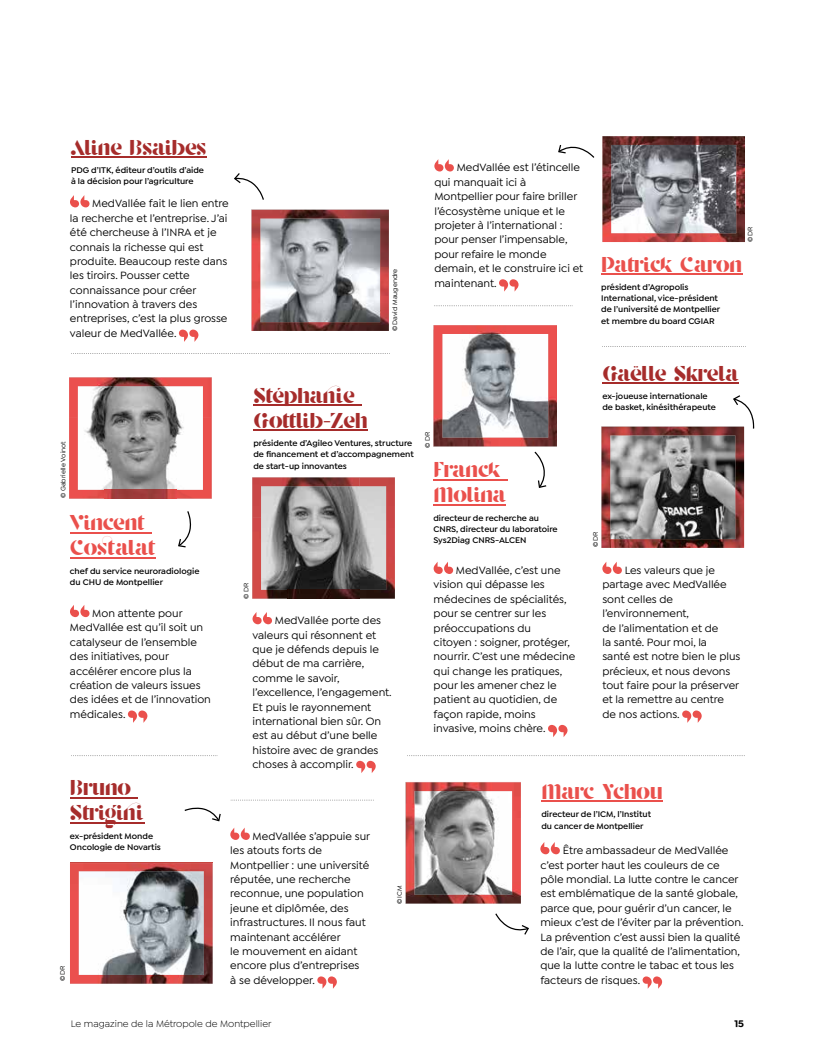
<style>
.page{position:relative;width:815px;height:1063px;background:#fff}
.page>*{position:absolute;margin:0;border:0;box-sizing:border-box;transform-origin:0 0}
.t1{font:25px/25px "Stanley";letter-spacing:-.03em;color:#a62c2b}
.t2{font:25px/25px "Stanley";letter-spacing:-.03em;color:#ea504c}
.t3{font:500 11.25px/14.4px "Isidora Sans";color:#000}
.t4{font:10px "Isidora Sans";color:#000}
.t5{font:700 10px "Isidora Sans";color:#000}
.t6{font:600 8.75px/11.2px "Isidora Sans";color:#000}
.t7{font:500 6.88px "Isidora Sans";color:#000}
</style>
<div class="page">
<img style="left:601px;top:427px;width:143px;height:121px">
<img style="left:252px;top:210px;width:137px;height:121px">
<svg style="left:70px;top:605px;width:20px;height:12px"></svg>
<svg style="left:128px;top:711px;width:19px;height:12px"></svg>
<svg style="left:230px;top:828px;width:20px;height:12px"></svg>
<svg style="left:317px;top:976px;width:20px;height:13px"></svg>
<svg style="left:434px;top:562px;width:19px;height:12px"></svg>
<svg style="left:548px;top:725px;width:20px;height:12px"></svg>
<svg style="left:602px;top:562px;width:20px;height:12px"></svg>
<svg style="left:682px;top:711px;width:20px;height:12px"></svg>
<svg style="left:540px;top:842px;width:20px;height:12px"></svg>
<svg style="left:643px;top:976px;width:19px;height:13px"></svg>
<svg style="left:70px;top:195px;width:20px;height:12px"></svg>
<svg style="left:179px;top:330px;width:19px;height:12px"></svg>
<hr style="left:70px;top:532px;width:82px;height:1px;background:#ea504c">
<hr style="left:70px;top:557px;width:85px;height:1px;background:#ea504c">
<hr style="left:70px;top:797px;width:68px;height:1px;background:#a62c2b">
<hr style="left:70px;top:822px;width:74px;height:1px;background:#a62c2b">
<hr style="left:433px;top:479px;width:75px;height:1px;background:#ea504c">
<hr style="left:433px;top:504px;width:73px;height:1px;background:#ea504c">
<hr style="left:602px;top:383px;width:137px;height:1px;background:#a62c2b">
<hr style="left:541px;top:801px;width:122px;height:1px;background:#ea504c">
<hr style="left:71px;top:157px;width:136px;height:1px;background:#a62c2b">
<svg style="left:178px;top:511px;width:14px;height:36px"></svg>
<svg style="left:185px;top:807px;width:36px;height:14px"></svg>
<svg style="left:534px;top:452px;width:12px;height:36px"></svg>
<svg style="left:733px;top:395px;width:21px;height:34px"></svg>
<svg style="left:495px;top:913px;width:34px;height:22px"></svg>
<svg style="left:234px;top:173px;width:30px;height:27px"></svg>
<img style="left:434px;top:325px;width:123px;height:121px">
<hr style="left:602px;top:141px;width:1px;height:101px;background:#c64640">
<img style="left:603px;top:136px;width:142px;height:106px">
<hr style="left:70px;top:862px;width:143px;height:1px;background:#c64640">
<img style="left:70px;top:863px;width:143px;height:121px">
<svg style="left:253px;top:612px;width:19px;height:12px"></svg>
<svg style="left:356px;top:761px;width:20px;height:12px"></svg>
<hr style="left:253px;top:405px;width:109px;height:1px;background:#a62c2b">
<hr style="left:253px;top:430px;width:115px;height:1px;background:#a62c2b">
<img style="left:105px;top:418px;width:71px;height:72px">
<img style="left:69px;top:377px;width:143px;height:41px">
<img style="left:69px;top:418px;width:36px;height:81px">
<img style="left:176px;top:418px;width:36px;height:81px">
<img style="left:105px;top:490px;width:71px;height:9px">
<svg style="left:71px;top:353px;width:319px;height:1px"></svg>
<svg style="left:71px;top:755px;width:146px;height:1px"></svg>
<svg style="left:434px;top:306px;width:137px;height:1px"></svg>
<svg style="left:602px;top:346px;width:144px;height:1px"></svg>
<svg style="left:407px;top:755px;width:338px;height:1px"></svg>
<svg style="left:231px;top:800px;width:143px;height:1px"></svg>
<svg style="left:434px;top:159px;width:20px;height:12px"></svg>
<svg style="left:499px;top:279px;width:20px;height:13px"></svg>
<hr style="left:601px;top:273px;width:141px;height:2px;background:#ea504c">
<svg style="left:558px;top:145px;width:36px;height:13px"></svg>
<img style="left:288px;top:518px;width:71px;height:72px">
<img style="left:252px;top:477px;width:107px;height:41px">
<img style="left:359px;top:477px;width:36px;height:122px">
<img style="left:252px;top:518px;width:36px;height:81px">
<img style="left:288px;top:590px;width:71px;height:9px">
<svg style="left:406px;top:782px;width:115px;height:122px"></svg>
<h1 class="t1" style="left:71px;top:136px;width:137px">Aline Bsaibes</h1>
<p class="t6" style="left:71px;top:165px;width:134px">PDG d’ITK, éditeur d’outils d’aide à la décision pour l’agriculture</p>
<p class="t3" style="left:70px;top:197px;width:160px;text-indent:22px">MedVallée fait le lien entre la recherche et l’entreprise. J’ai été chercheuse à l’INRA et je connais la richesse qui est produite. Beaucoup reste dans les tiroirs. Pousser cette connaissance pour créer l’innovation à travers des entreprises, c’est la plus grosse valeur de MedVallée.</p>
<p class="t7" style="left:391px;top:331px;width:64px;rotate:-90deg">©David Maugendre</p>
<p class="t7" style="left:59px;top:498px;width:58px;rotate:-90deg">©Gabrielle Voinot</p>
<h1 class="t2" style="left:70px;top:512px;width:87px">Vincent<br>Costalat</h1>
<p class="t6" style="left:70px;top:565px;width:131px">chef du service neuroradiologie du CHU de Montpellier</p>
<p class="t3" style="left:70px;top:606px;width:142px;text-indent:22px">Mon attente pour<br>MedVallée est qu’il soit un catalyseur de l’ensemble des initiatives, pour accélérer encore plus la création de valeurs issues des idées et de l’innovation médicales.</p>
<h1 class="t1" style="left:253px;top:384px;width:116px">Stéphanie<br>Gottlib-Zeh</h1>
<p class="t6" style="left:253px;top:438px;width:162px">présidente d’Agileo Ventures, structure de financement et d’accompagnement de start-up innovantes</p>
<p class="t7" style="left:242px;top:599px;width:17px;rotate:-90deg">©DR</p>
<p class="t3" style="left:253px;top:613px;width:141px;text-indent:22px">MedVallée porte des valeurs qui résonnent et que je défends depuis le début de ma carrière, comme le savoir, l’excellence, l’engagement.<br>Et puis le rayonnement international bien sûr. On est au début d’une belle histoire avec de grandes choses à accomplir.</p>
<h1 class="t1" style="left:70px;top:777px;width:76px">Bruno<br>Strigini</h1>
<p class="t6" style="left:70px;top:830px;width:92px">ex-président Monde<br>Oncologie de Novartis</p>
<p class="t7" style="left:59px;top:981px;width:17px;rotate:-90deg">©DR</p>
<p class="t3" style="left:230px;top:829px;width:141px;text-indent:22px">MedVallée s’appuie sur les atouts forts de<br>Montpellier : une université réputée, une recherche reconnue, une population jeune et diplômée, des infrastructures. Il nous faut maintenant accélérer<br>le mouvement en aidant encore plus d’entreprises<br>à se développer.</p>
<p class="t7" style="left:396px;top:904px;width:20px;rotate:-90deg">©ICM</p>
<p class="t3" style="left:434px;top:161px;width:150px;text-indent:22px">MedVallée est l’étincelle qui manquait ici à<br>Montpellier pour faire briller l’écosystème unique et le projeter à l’international : pour penser l’impensable, pour refaire le monde demain, et le construire ici et maintenant.</p>
<p class="t7" style="left:746px;top:242px;width:17px;rotate:-90deg">©DR</p>
<h1 class="t2" style="left:601px;top:253px;width:143px">Patrick Caron</h1>
<p class="t6" style="left:601px;top:281px;width:120px">président d’Agropolis<br>International, vice-président de l’université de Montpellier et membre du board CGIAR</p>
<p class="t7" style="left:424px;top:447px;width:17px;rotate:-90deg">©DR</p>
<h1 class="t2" style="left:433px;top:459px;width:74px">Franck<br>Molina</h1>
<p class="t6" style="left:433px;top:512px;width:126px">directeur de recherche au<br>CNRS, directeur du laboratoire<br>Sys2Diag CNRS-ALCEN</p>
<h1 class="t1" style="left:602px;top:362px;width:138px">Gaëlle Skrela</h1>
<p class="t6" style="left:602px;top:390px;width:115px">ex-joueuse internationale de basket, kinésithérapeute</p>
<p class="t7" style="left:592px;top:547px;width:17px;rotate:-90deg">©DR</p>
<p class="t3" style="left:434px;top:563px;width:143px;text-indent:22px">MedVallée, c’est une vision qui dépasse les médecines de spécialités, pour se centrer sur les préoccupations du<br>citoyen : soigner, protéger, nourrir. C’est une médecine qui change les pratiques, pour les amener chez le patient au quotidien, de façon rapide, moins invasive, moins chère.</p>
<p class="t3" style="left:602px;top:563px;width:140px;text-indent:22px">Les valeurs que je partage avec MedVallée sont celles de l’environnement,<br>de l’alimentation et de<br>la santé. Pour moi, la<br>santé est notre bien le plus précieux, et nous devons tout faire pour la préserver et la remettre au centre<br>de nos actions.</p>
<h1 class="t2" style="left:541px;top:780px;width:123px">Marc Ychou</h1>
<p class="t6" style="left:541px;top:809px;width:111px">directeur de l’ICM, l’Institut du cancer de Montpellier</p>
<p class="t3" style="left:540px;top:843px;width:205px;text-indent:22px">Être ambassadeur de MedVallée c’est porter haut les couleurs de ce pôle mondial. La lutte contre le cancer est emblématique de la santé globale, parce que, pour guérir d’un cancer, le mieux c’est de l’éviter par la prévention.<br>La prévention c’est aussi bien la qualité de l’air, que la qualité de l’alimentation, que la lutte contre le tabac et tous les facteurs de risques.</p>
<p class="t4" style="left:71px;top:1018px;width:202px">Le magazine de la Métropole de Montpellier</p>
<p class="t5" style="left:734px;top:1017px;width:11px">15</p>
</div>
